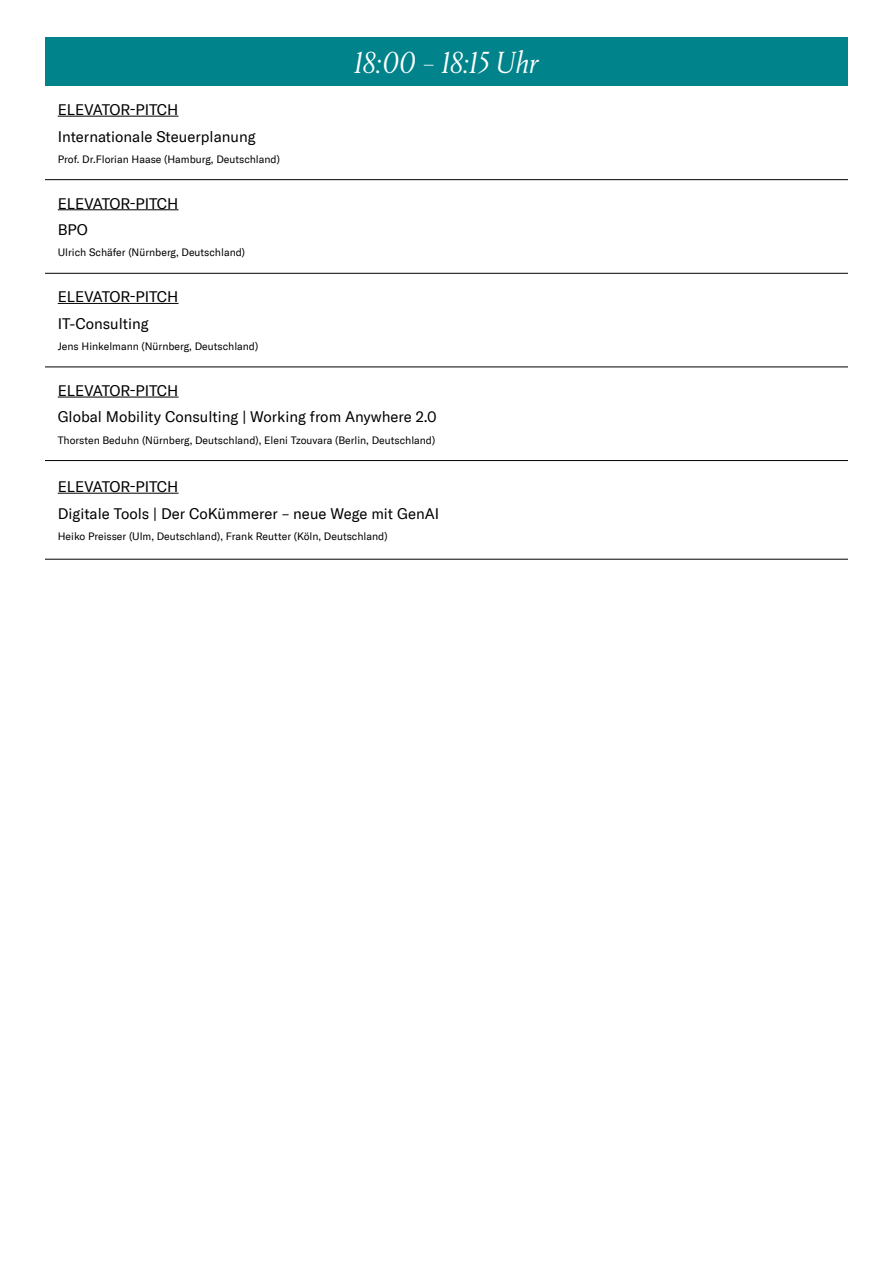
<style>
.page{position:relative;width:893px;height:1263px;background:#fff}
.page>*{position:absolute;margin:0;border:0;box-sizing:border-box;transform-origin:0 0}
.t1{font:italic 300 31.5px "Portrait TT";color:#fff}
.t2{font:15px/26.5px "GT America";color:#000}
.t3{font:10.5px "GT America";color:#000}
</style>
<div class="page">
<div style="left:45px;top:38px;width:803px;height:48px;background:#00838a"></div>
<hr style="left:45px;top:179px;width:803px;height:1px;background:#000">
<hr style="left:45px;top:273px;width:803px;height:1px;background:#000">
<hr style="left:45px;top:367px;width:803px;height:1px;background:#000">
<hr style="left:45px;top:460px;width:803px;height:1px;background:#000">
<hr style="left:45px;top:559px;width:803px;height:1px;background:#000">
<hr style="left:58px;top:116px;width:121px;height:1px;background:#000">
<hr style="left:58px;top:209px;width:121px;height:1px;background:#000">
<hr style="left:58px;top:303px;width:121px;height:1px;background:#000">
<hr style="left:58px;top:397px;width:121px;height:1px;background:#000">
<hr style="left:58px;top:493px;width:121px;height:1px;background:#000">
<h1 class="t1" style="left:354px;top:42px;width:186px">18:00 – 18:15 Uhr</h1>
<h2 class="t2" style="left:58px;top:96px;width:199px">ELEVATOR-PITCH<br>Internationale Steuerplanung</h2>
<p class="t3" style="left:58px;top:153px;width:224px">Prof. Dr.Florian Haase (Hamburg, Deutschland)</p>
<h2 class="t2" style="left:58px;top:190px;width:122px">ELEVATOR-PITCH<br>BPO</h2>
<p class="t3" style="left:58px;top:246px;width:189px">Ulrich Schäfer (Nürnberg, Deutschland)</p>
<h2 class="t2" style="left:58px;top:284px;width:122px">ELEVATOR-PITCH<br>IT-Consulting</h2>
<p class="t3" style="left:58px;top:340px;width:202px">Jens Hinkelmann (Nürnberg, Deutschland)</p>
<h2 class="t2" style="left:58px;top:377px;width:380px">ELEVATOR-PITCH<br>Global Mobility Consulting | Working from Anywhere 2.0</h2>
<p class="t3" style="left:58px;top:434px;width:379px">Thorsten Beduhn (Nürnberg, Deutschland), Eleni Tzouvara (Berlin, Deutschland)</p>
<h2 class="t2" style="left:58px;top:473px;width:383px">ELEVATOR-PITCH<br>Digitale Tools | Der CoKümmerer – neue Wege mit GenAI</h2>
<p class="t3" style="left:58px;top:530px;width:331px">Heiko Preisser (Ulm, Deutschland), Frank Reutter (Köln, Deutschland)</p>
</div>
